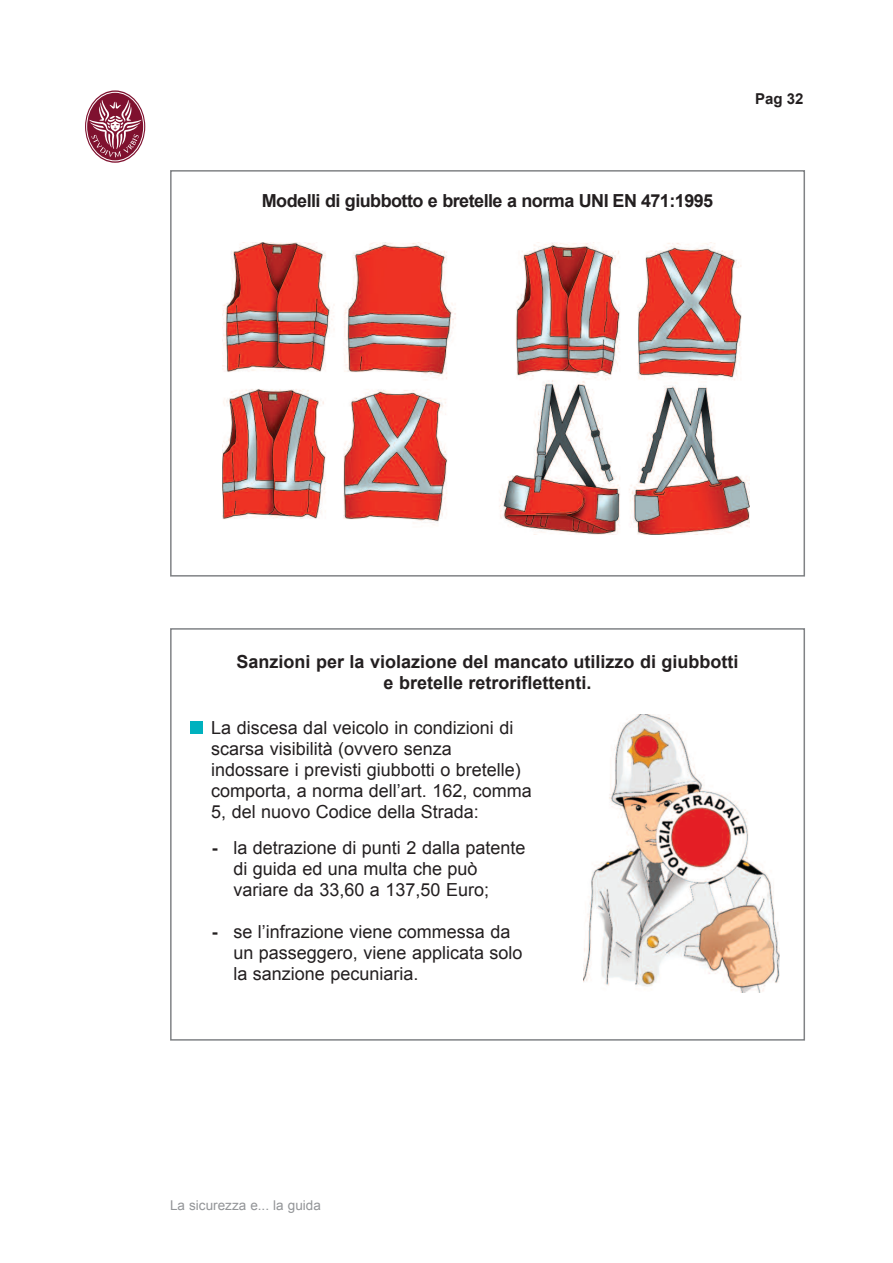
<style>
.page{position:relative;width:893px;height:1263px;background:#fff}
.page>*{position:absolute;margin:0;border:0;box-sizing:border-box;transform-origin:0 0}
.t1{font:18px/21px "Arial";color:#231f20}
.t2{font:700 18px/21px "Arial";color:#231f20;text-align:center}
.t3{font:700 18px "Arial";letter-spacing:-.03em;color:#231f20}
.t4{font:700 15px "Arial";color:#231f20}
.t5{font:13.5px "Arial";color:#939598}
.s1{font-weight:700}
</style>
<div class="page">
<svg style="left:86px;top:92px;width:58px;height:69px"></svg>
<div style="left:170px;top:170px;width:635px;height:407px;border:2px solid #808285"></div>
<div style="left:170px;top:628px;width:635px;height:413px;border:2px solid #808285"></div>
<img style="left:222px;top:242px;width:527px;height:293px">
<img style="left:583px;top:714px;width:196px;height:278px">
<div style="left:190px;top:722px;width:12px;height:12px;background:#00b1be"></div>
<p class="t3" style="left:262px;top:190px;width:453px">Modelli di giubbotto e bretelle a norma UNI EN 471:1995</p>
<p class="t4" style="left:755px;top:91px;width:50px">Pag 32</p>
<p class="t2" style="left:237px;top:651px;width:504px">Sanzioni per la violazione del mancato utilizzo di giubbotti e bretelle retroriflettenti.</p>
<p class="t1" style="left:211px;top:717px;width:322px">La discesa dal veicolo in condizioni di scarsa visibilità (ovvero senza indossare i previsti giubbotti o bretelle) comporta, a norma dell’art. 162, comma 5, del nuovo Codice della Strada:</p>
<p class="t1" style="left:233px;top:837px;width:294px;text-indent:-21px"><span class="s1">-</span> la detrazione di punti 2 dalla patente di guida ed una multa che può variare da 33,60 a 137,50 Euro;</p>
<p class="t1" style="left:233px;top:921px;width:291px;text-indent:-21px"><span class="s1">-</span> se l’infrazione viene commessa da un passeggero, viene applicata solo la sanzione pecuniaria.</p>
<p class="t5" style="left:170px;top:1197px;width:152px">La sicurezza e... la guida</p>
</div>
